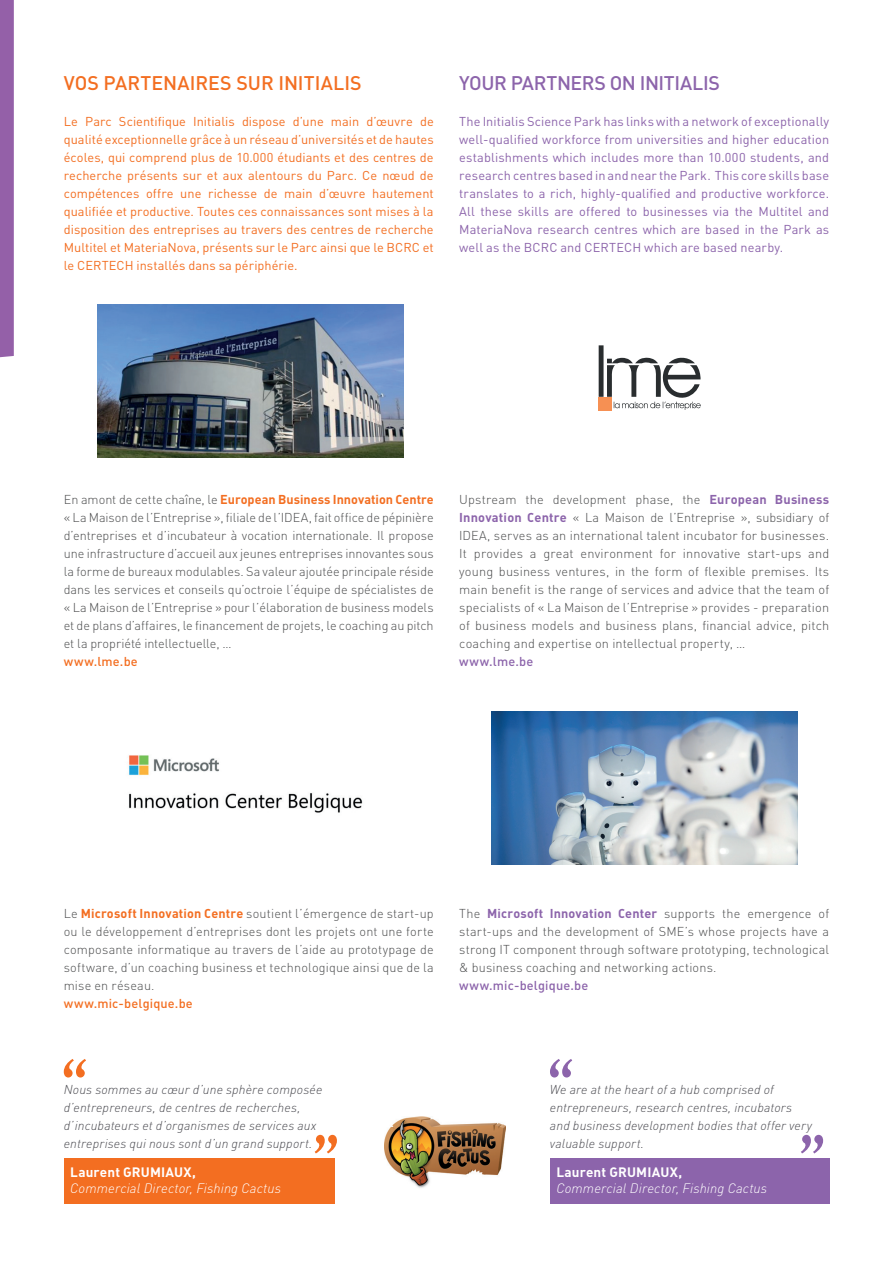
<style>
.page{position:relative;width:893px;height:1263px;background:#fff}
.page>*{position:absolute;margin:0;border:0;box-sizing:border-box;transform-origin:0 0}
.t1{font:19.5px "DIN Medium Alternate";color:#f36e21}
.t2{font:19.5px "DIN Medium Alternate";letter-spacing:-.02em;color:#8c64ab}
.t3{font:italic 300 13.5px "DIN";letter-spacing:.01em;color:#fff}
.t4{font:700 13.5px "DIN";letter-spacing:.01em;color:#fff}
.t5{font:300 12.75px/18px "DIN";letter-spacing:.01em;color:#4b4c4d;text-align:justify}
.t6{font:12.75px/18px "DIN";letter-spacing:.005em;color:#f36e21;text-align:justify}
.t7{font:12.75px/18px "DIN";letter-spacing:.01em;color:#8c64ab;text-align:justify}
.t8{font:italic 300 12.75px/18px "DIN";letter-spacing:.01em;color:#4b4b51}
.t9{font:500 12.75px "DIN";letter-spacing:.015em;color:#f36e21}
.t10{font:500 12.75px "DIN";letter-spacing:.015em;color:#8c64ab}
.s1{font-weight:700;color:#f36e21}
.s2{font-weight:700;color:#8c64ab}
</style>
<div class="page">
<svg style="left:0;top:0;width:14px;height:357px;background:#9562a9"></svg>
<img style="left:98px;top:305px;width:306px;height:152px">
<img style="left:491px;top:711px;width:306px;height:154px">
<div style="left:64px;top:1158px;width:270px;height:45px;background:#f36e21"></div>
<div style="left:550px;top:1158px;width:279px;height:45px;background:#8c64ab"></div>
<svg style="left:64px;top:1059px;width:22px;height:18px"></svg>
<svg style="left:550px;top:1059px;width:22px;height:18px"></svg>
<svg style="left:315px;top:1135px;width:22px;height:18px"></svg>
<svg style="left:801px;top:1135px;width:22px;height:18px"></svg>
<img style="left:385px;top:1117px;width:121px;height:71px">
<svg style="left:599px;top:345px;width:102px;height:65px"></svg>
<div style="left:599px;top:398px;width:13px;height:13px;background:#f69053"></div>
<img style="left:128px;top:755px;width:235px;height:58px">
<h1 class="t1" style="left:64px;top:71px;width:299px">VOS PARTENAIRES SUR INITIALIS</h1>
<p class="t6" style="left:64px;top:112px;width:371px">Le Parc Scientifique Initialis dispose d’une main d’œuvre de qualité exceptionnelle grâce à un réseau d’universités et de hautes écoles, qui comprend plus de 10.000 étudiants et des centres de recherche présents sur et aux alentours du Parc. Ce nœud de compétences offre une richesse de main d’œuvre hautement qualifiée et productive. Toutes ces connaissances sont mises à la disposition des entreprises au travers des centres de recherche Multitel et MateriaNova, présents sur le Parc ainsi que le BCRC et le CERTECH installés dans sa périphérie.</p>
<h1 class="t2" style="left:459px;top:71px;width:262px">YOUR PARTNERS ON INITIALIS</h1>
<p class="t7" style="left:459px;top:112px;width:371px">The Initialis Science Park has links with a network of exceptionally well-qualified workforce from universities and higher education establishments which includes more than 10.000 students, and research centres based in and near the Park. This core skills base translates to a rich, highly-qualified and productive workforce.<br>All these skills are offered to businesses via the Multitel and MateriaNova research centres which are based in the Park as well as the BCRC and CERTECH which are based nearby.</p>
<p class="t5" style="left:64px;top:490px;width:371px">En amont de cette chaîne, le <span class="s1">European Business Innovation Centre </span>« La Maison de l’Entreprise », filiale de l’IDEA, fait office de pépinière d’entreprises et d’incubateur à vocation internationale. Il propose une infrastructure d’accueil aux jeunes entreprises innovantes sous la forme de bureaux modulables. Sa valeur ajoutée principale réside dans les services et conseils qu’octroie l’équipe de spécialistes de « La Maison de l’Entreprise » pour l’élaboration de business models et de plans d’affaires, le financement de projets, le coaching au pitch et la propriété intellectuelle, …</p>
<p class="t9" style="left:64px;top:653px;width:76px">www.lme.be</p>
<p class="t5" style="left:459px;top:490px;width:371px">Upstream the development phase, the <span class="s2">European Business Innovation Centre</span> « La Maison de l’Entreprise », subsidiary of IDEA, serves as an international talent incubator for businesses.<br>It provides a great environment for innovative start-ups and young business ventures, in the form of flexible premises. Its main benefit is the range of services and advice that the team of specialists of « La Maison de l’Entreprise » provides - preparation of business models and business plans, financial advice, pitch coaching and expertise on intellectual property, …</p>
<p class="t10" style="left:459px;top:653px;width:76px">www.lme.be</p>
<p class="t5" style="left:64px;top:904px;width:371px">Le <span class="s1">Microsoft Innovation Centre</span> soutient l’émergence de start-up ou le développement d’entreprises dont les projets ont une forte composante informatique au travers de l’aide au prototypage de software, d’un coaching business et technologique ainsi que de la mise en réseau.</p>
<p class="t9" style="left:64px;top:995px;width:131px">www.mic-belgique.be</p>
<p class="t5" style="left:459px;top:904px;width:371px">The <span class="s2">Microsoft Innovation Center</span> supports the emergence of start-ups and the development of SME’s whose projects have a strong IT component through software prototyping, technological &amp; business coaching and networking actions.</p>
<p class="t10" style="left:459px;top:977px;width:131px">www.mic-belgique.be</p>
<p class="t8" style="left:64px;top:1080px;width:260px">Nous sommes au cœur d’une sphère composée d’entrepreneurs, de centres de recherches, d’incubateurs et d’organismes de services aux entreprises qui nous sont d’un grand support.</p>
<p class="t4" style="left:70px;top:1163px;width:127px">Laurent GRUMIAUX,</p>
<p class="t3" style="left:70px;top:1180px;width:212px">Commercial Director, Fishing Cactus</p>
<p class="t8" style="left:550px;top:1080px;width:263px">We are at the heart of a hub comprised of entrepreneurs, research centres, incubators and business development bodies that offer very valuable support.</p>
<p class="t4" style="left:556px;top:1163px;width:127px">Laurent GRUMIAUX,</p>
<p class="t3" style="left:556px;top:1180px;width:212px">Commercial Director, Fishing Cactus</p>
</div>
